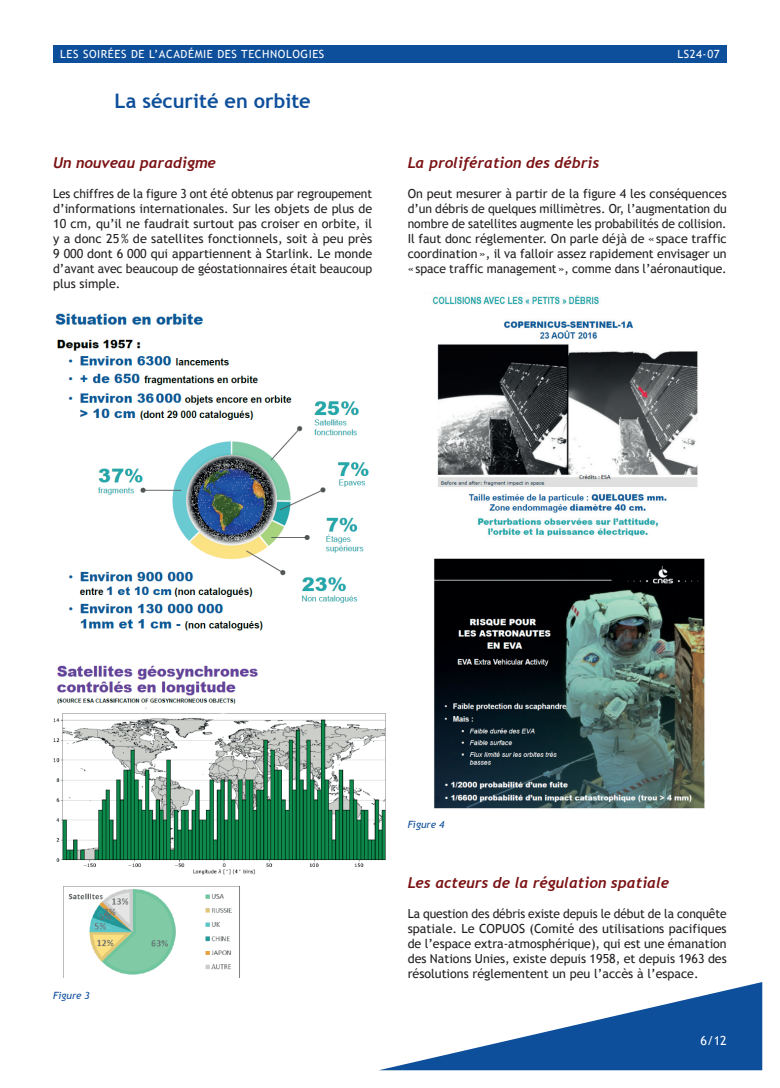
<style>
.page{position:relative;width:780px;height:1088px;background:#fff}
.page>*{position:absolute;margin:0;border:0;box-sizing:border-box;transform-origin:0 0}
.t1{font:700 20px "Trebuchet MS";color:#0e4f9b}
.t2{font:italic 700 15px "Trebuchet";color:#7a1113}
.t3{font:12.5px/15px "Trebuchet MS";letter-spacing:-.005em;color:#231f20;text-align:justify;scale:.96 1}
.t4{font:12.5px/15px "Trebuchet MS";letter-spacing:-.005em;color:#231f20;text-align:justify}
.t5{font:12.5px "Trebuchet MS";color:#fff}
.t6{font:11.25px "Trebuchet MS";letter-spacing:.05em;color:#fff}
.t7{font:italic 10px "Trebuchet MS";color:#0e4f9b}
</style>
<div class="page">
<svg style="left:380px;top:982px;width:382px;height:88px"></svg>
<div style="left:53px;top:45px;width:673px;height:18px;background:#0e4f9b"></div>
<img style="left:432px;top:295px;width:273px;height:514px">
<img style="left:53px;top:313px;width:333px;height:665px">
<p class="t6" style="left:60px;top:47px;width:265px">LES SOIRÉES DE L’ACADÉMIE DES TECHNOLOGIES</p>
<p class="t6" style="left:677px;top:47px;width:44px">LS24-07</p>
<h1 class="t1" style="left:115px;top:88px;width:198px">La sécurité en orbite</h1>
<p class="t2" style="left:53px;top:153px;width:164px">Un nouveau paradigme</p>
<p class="t3" style="left:53px;top:186px;width:334px">Les chiffres de la figure 3 ont été obtenus par regroupement d’informations internationales. Sur les objets de plus de 10 cm, qu’il ne faudrait surtout pas croiser en orbite, il y a donc 25% de satellites fonctionnels, soit à peu près 9 000 dont 6 000 qui appartiennent à Starlink. Le monde d’avant avec beaucoup de géostationnaires était beaucoup plus simple.</p>
<p class="t2" style="left:407px;top:153px;width:193px">La prolifération des débris</p>
<p class="t4" style="left:407px;top:186px;width:320px">On peut mesurer à partir de la figure 4 les conséquences d’un débris de quelques millimètres. Or, l’augmentation du nombre de satellites augmente les probabilités de collision.<br>Il faut donc réglementer. On parle déjà de «space traffic coordination», il va falloir assez rapidement envisager un «space traffic management», comme dans l’aéronautique.</p>
<p class="t7" style="left:53px;top:990px;width:38px">Figure 3</p>
<p class="t7" style="left:407px;top:818px;width:38px">Figure 4</p>
<p class="t2" style="left:407px;top:873px;width:263px">Les acteurs de la régulation spatiale</p>
<p class="t3" style="left:407px;top:906px;width:334px">La question des débris existe depuis le début de la conquête spatiale. Le COPUOS (Comité des utilisations pacifiques de l’espace extra-atmosphérique), qui est une émanation des Nations Unies, existe depuis 1958, et depuis 1963 des résolutions réglementent un peu l’accès à l’espace.</p>
<p class="t5" style="left:700px;top:1033px;width:28px">6/12</p>
</div>
